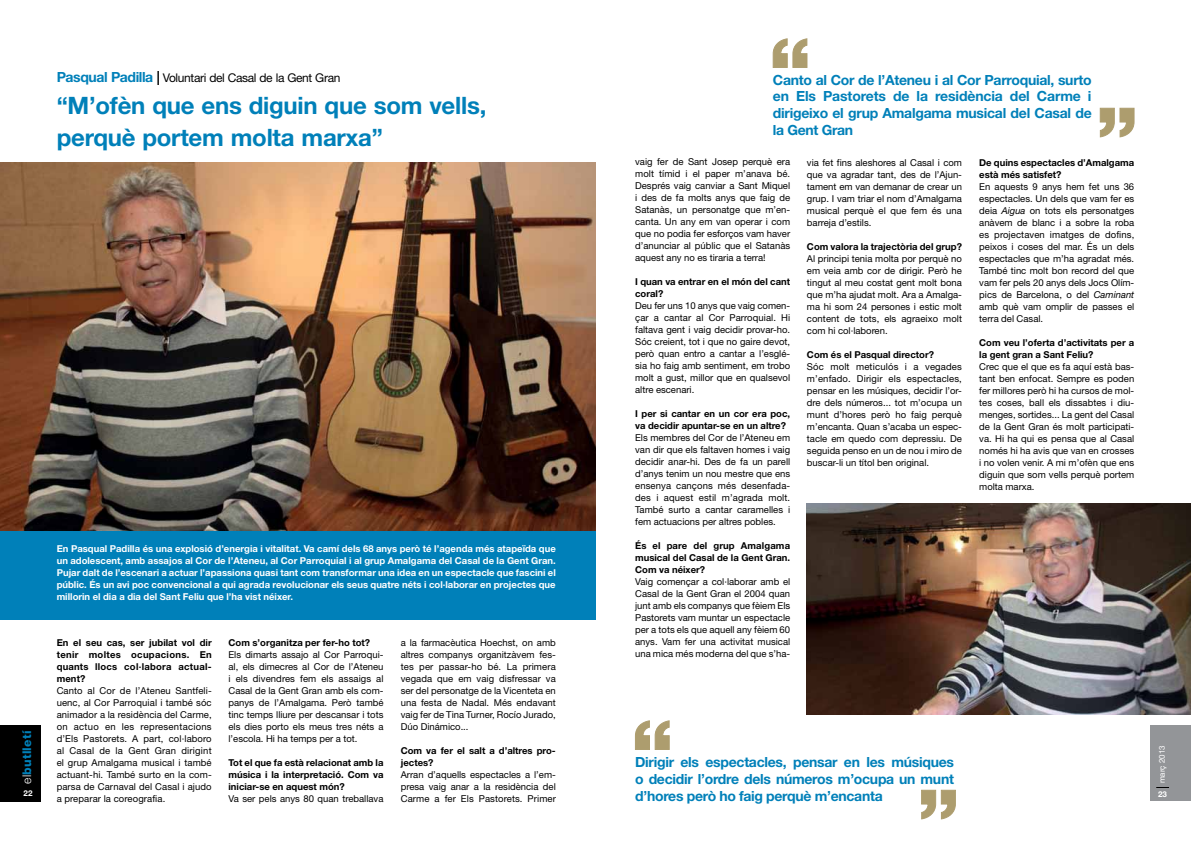
<style>
.page{position:relative;width:1191px;height:842px;background:#fff}
.page>*{position:absolute;margin:0;border:0;box-sizing:border-box;transform-origin:0 0}
.t1{font:700 24px/32px "Helvetica Neue LT Std";letter-spacing:-.01em;color:#0080b9}
.t2{font:700 14px/17px "Helvetica Neue LT Std";letter-spacing:-.02em;color:#0080b9;text-align:justify}
.t3{font:12px "Helvetica Neue LT Std";letter-spacing:-.03em;color:#000}
.t4{font:800 12px "Helvetica Neue LT Std";letter-spacing:.02em;color:#0080b9}
.t5{font:9.5px/12px "Helvetica Neue LT Std";color:#000;text-align:justify}
.t6{font:700 9.5px/12px "Helvetica Neue LT Std";color:#000}
.t7{font:700 9.5px/12px "Helvetica Neue LT Std";color:#fff;text-align:justify}
.t8{font:8px "Helvetica Neue LT Std";color:#fff}
.t9{font:700 8px "Helvetica Neue LT Std";color:#fff}
.s1{font-weight:700;font-size:14px;color:#0080b9}
.s2{font-weight:700;font-size:14px}
.s3{font-weight:300;color:#fff}
.s4{font-style:italic}
</style>
<div class="page">
<div style="left:1150px;top:725px;width:41px;height:76px;background:#939598"></div>
<svg style="left:1156px;top:787px;width:13px;height:1px"></svg>
<div style="left:0;top:725px;width:41px;height:76px;background:#000"></div>
<div style="left:0;top:524px;width:595px;height:96px;background:#0080b9"></div>
<svg style="left:1099px;top:108px;width:35px;height:29px"></svg>
<svg style="left:772px;top:38px;width:35px;height:30px"></svg>
<svg style="left:921px;top:790px;width:35px;height:29px"></svg>
<svg style="left:635px;top:720px;width:34px;height:30px"></svg>
<img style="left:0;top:163px;width:595px;height:367px">
<img style="left:807px;top:503px;width:384px;height:211px">
<p class="t3" style="left:57px;top:70px;width:285px"><span class="s1">Pasqual Padilla</span> <span class="s2">|</span> Voluntari del Casal de la Gent Gran</p>
<h1 class="t1" style="left:57px;top:89px;width:431px">“M’ofèn que ens diguin que som vells, perquè portem molta marxa”</h1>
<p class="t4" style="left:20px;top:784px;width:55px;rotate:-90deg"><span class="s3">el</span>butlletí</p>
<p class="t9" style="left:24px;top:788px;width:10px">22</p>
<p class="t7" style="left:57px;top:542px;width:500px">En Pasqual Padilla és una explosió d’energia i vitalitat. Va camí dels 68 anys però té l’agenda més atapeïda que un adolescent, amb assajos al Cor de l’Ateneu, al Cor Parroquial i al grup Amalgama del Casal de la Gent Gran.<br>Pujar dalt de l’escenari a actuar l’apassiona quasi tant com transformar una idea en un espectacle que fascini el públic. És un avi poc convencional a qui agrada revolucionar els seus quatre néts i col·laborar en projectes que millorin el dia a dia del Sant Feliu que l’ha vist néixer.</p>
<p class="t6" style="left:57px;top:636px;width:157px;text-align:justify">En el seu cas, ser jubilat vol dir tenir moltes ocupacions. En quants llocs col·labora actual&shy;ment?</p>
<p class="t5" style="left:57px;top:684px;width:157px">Canto al Cor de l’Ateneu Santfeli&shy;uenc, al Cor Parroquial i també sóc animador a la residència del Carme, on actuo en les representacions d’Els Pastorets. A part, col·laboro al Casal de la Gent Gran dirigint el grup Amalgama musical i també actuant-hi. També surto en la com&shy;parsa de Carnaval del Casal i ajudo a preparar la coreografia.</p>
<p class="t6" style="left:228px;top:636px;width:143px">Com s’organitza per fer-ho tot?</p>
<p class="t5" style="left:228px;top:648px;width:157px">Els dimarts assajo al Cor Parroqui&shy;al, els dimecres al Cor de l’Ateneu i els divendres fem els assaigs al Casal de la Gent Gran amb els com&shy;panys de l’Amalgama. Però també tinc temps lliure per descansar i tots els dies porto els meus tres néts a l’escola. Hi ha temps per a tot.</p>
<p class="t6" style="left:228px;top:756px;width:156px;text-align:justify">Tot el que fa està relacionat amb la música i la interpretació. Com va iniciar-se en aquest món?</p>
<p class="t5" style="left:228px;top:792px;width:156px">Va ser pels anys 80 quan treballava</p>
<p class="t5" style="left:401px;top:636px;width:156px">a la farmacèutica Hoechst, on amb altres companys organitzàvem fes&shy;tes per passar-ho bé. La primera vegada que em vaig disfressar va ser del personatge de la Vicenteta en una festa de Nadal. Més endavant vaig fer de Tina Turner, Rocío Jurado, Dúo Dinámico...</p>
<p class="t6" style="left:401px;top:744px;width:156px">Com va fer el salt a d’altres pro&shy;jectes?</p>
<p class="t5" style="left:401px;top:768px;width:157px">Arran d’aquells espectacles a l’em&shy;presa vaig anar a la residència del Carme a fer Els Pastorets. Primer</p>
<h2 class="t2" style="left:773px;top:71px;width:320px">Canto al Cor de l’Ateneu i al Cor Parroquial, surto en Els Pastorets de la residència del Carme i dirigeixo el grup Amalgama musical del Casal de la Gent Gran</h2>
<p class="t5" style="left:635px;top:156px;width:157px">vaig fer de Sant Josep perquè era molt tímid i el paper m’anava bé.<br>Després vaig canviar a Sant Miquel i des de fa molts anys que faig de Satanàs, un personatge que m’en&shy;canta. Un any em van operar i com que no podia fer esforços vam haver d’anunciar al públic que el Satanàs aquest any no es tiraria a terra!</p>
<p class="t6" style="left:635px;top:276px;width:156px">I quan va entrar en el món del cant coral?</p>
<p class="t5" style="left:635px;top:300px;width:157px">Deu fer uns 10 anys que vaig comen&shy;çar a cantar al Cor Parroquial. Hi faltava gent i vaig decidir provar-ho.<br>Sóc creient, tot i que no gaire devot, però quan entro a cantar a l’esglé&shy;sia ho faig amb sentiment, em trobo molt a gust, millor que en qualsevol altre escenari.</p>
<p class="t6" style="left:635px;top:408px;width:156px">I per si cantar en un cor era poc, va decidir apuntar-se en un altre?</p>
<p class="t5" style="left:635px;top:432px;width:157px">Els membres del Cor de l’Ateneu em van dir que els faltaven homes i vaig decidir anar-hi. Des de fa un parell d’anys tenim un nou mestre que ens ensenya cançons més desenfada&shy;des i aquest estil m’agrada molt.<br>També surto a cantar caramelles i fem actuacions per altres pobles.</p>
<p class="t6" style="left:635px;top:540px;width:156px;text-align:justify">És el pare del grup Amalgama musical del Casal de la Gent Gran.<br>Com va néixer?</p>
<p class="t5" style="left:635px;top:576px;width:156px">Vaig començar a col·laborar amb el Casal de la Gent Gran el 2004 quan junt amb els companys que fèiem Els Pastorets vam muntar un espectacle per a tots els que aquell any fèiem 60 anys. Vam fer una activitat musical una mica més moderna del que s’ha-</p>
<p class="t5" style="left:807px;top:156px;width:156px">via fet fins aleshores al Casal i com que va agradar tant, des de l’Ajun&shy;tament em van demanar de crear un grup. I vam triar el nom d’Amalgama musical perquè el que fem és una barreja d’estils.</p>
<p class="t6" style="left:807px;top:240px;width:156px">Com valora la trajectòria del grup?</p>
<p class="t5" style="left:807px;top:252px;width:156px">Al principi tenia molta por perquè no em veia amb cor de dirigir. Però he tingut al meu costat gent molt bona que m’ha ajudat molt. Ara a Amalga&shy;ma hi som 24 persones i estic molt content de tots, els agraeixo molt com hi col·laboren.</p>
<p class="t6" style="left:807px;top:348px;width:128px">Com és el Pasqual director?</p>
<p class="t5" style="left:807px;top:360px;width:156px">Sóc molt meticulós i a vegades m’enfado. Dirigir els espectacles, pensar en les músiques, decidir l’or&shy;dre dels números... tot m’ocupa un munt d’hores però ho faig perquè m’encanta. Quan s’acaba un espec&shy;tacle em quedo com depressiu. De seguida penso en un de nou i miro de buscar-li un títol ben original.</p>
<p class="t6" style="left:979px;top:156px;width:156px">De quins espectacles d’Amalgama està més satisfet?</p>
<p class="t5" style="left:979px;top:180px;width:157px">En aquests 9 anys hem fet uns 36 espectacles. Un dels que vam fer es deia <span class="s4">Aigua</span> on tots els personatges anàvem de blanc i a sobre la roba es projectaven imatges de dofins, peixos i coses del mar. És un dels espectacles que m’ha agradat més.<br>També tinc molt bon record del que vam fer pels 20 anys dels Jocs Olím&shy;pics de Barcelona, o del <span class="s4">Caminant </span>amb què vam omplir de passes el terra del Casal.</p>
<p class="t6" style="left:979px;top:336px;width:156px">Com veu l’oferta d’activitats per a la gent gran a Sant Feliu?</p>
<p class="t5" style="left:979px;top:360px;width:156px">Crec que el que es fa aquí està bas&shy;tant ben enfocat. Sempre es poden fer millores però hi ha cursos de mol&shy;tes coses, ball els dissabtes i diu&shy;menges, sortides... La gent del Casal de la Gent Gran és molt participati&shy;va. Hi ha qui es pensa que al Casal només hi ha avis que van en crosses i no volen venir. A mi m’ofèn que ens diguin que som vells perquè portem molta marxa.</p>
<h2 class="t2" style="left:635px;top:753px;width:320px">Dirigir els espectacles, pensar en les músiques o decidir l’ordre dels números m’ocupa un munt d’hores però ho faig perquè m’encanta</h2>
<p class="t8" style="left:1157px;top:783px;width:40px;rotate:-90deg">març 2013</p>
<p class="t9" style="left:1158px;top:789px;width:10px">23</p>
</div>
